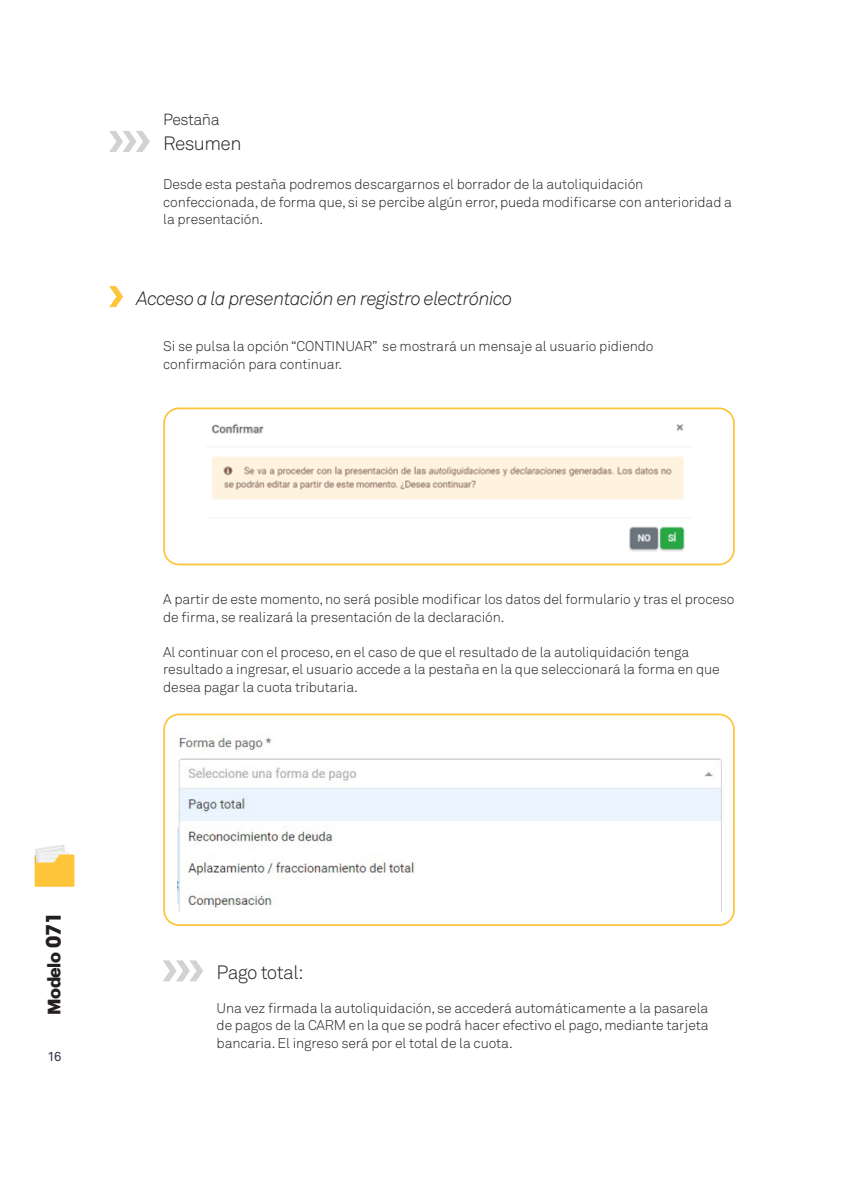
<style>
.page{position:relative;width:844px;height:1191px;background:#fff}
.page>*{position:absolute;margin:0;border:0;box-sizing:border-box;transform-origin:0 0}
.t1{font:700 19.95px "ITC Avant Garde Std";color:#231f20}
.t2{font:italic 300 19.07px "Akkurat";letter-spacing:-.03em;color:#231f20}
.t3{font:300 19.07px "Akkurat";letter-spacing:-.03em;color:#231f20}
.t4{font:700 17.5px "Graphik";letter-spacing:-.03em;color:#231f20}
.t5{font:300 15.92px "Akkurat";letter-spacing:-.03em;color:#231f20}
.t6{font:300 14px/17.5px "Akkurat";letter-spacing:-.01em;color:#231f20}
.t7{font:12.95px "Akkurat";color:#352b48}
</style>
<div class="page">
<svg style="left:35px;top:844px;width:39px;height:42px"></svg>
<svg style="left:109px;top:286px;width:14px;height:21px"></svg>
<svg style="left:109px;top:131px;width:41px;height:21px"></svg>
<div style="left:163px;top:407px;width:571px;height:158px;border:2px solid #fec53a;border-radius:15px"></div>
<img style="left:211px;top:423px;width:474px;height:129px">
<div style="left:163px;top:713px;width:571px;height:213px;border:2px solid #fec53a;border-radius:15px"></div>
<svg style="left:163px;top:960px;width:40px;height:21px"></svg>
<img style="left:178px;top:735px;width:543px;height:177px">
<p class="t5" style="left:163px;top:110px;width:58px">Pestaña</p>
<p class="t3" style="left:163px;top:132px;width:80px">Resumen</p>
<p class="t6" style="left:163px;top:176px;width:570px">Desde esta pestaña podremos descargarnos el borrador de la autoliquidación confeccionada, de forma que, si se percibe algún error, pueda modificarse con anterioridad a la presentación.</p>
<p class="t2" style="left:136px;top:287px;width:377px">Acceso a la presentación en registro electrónico</p>
<p class="t6" style="left:163px;top:338px;width:491px">Si se pulsa la opción “CONTINUAR” se mostrará un mensaje al usuario pidiendo confirmación para continuar.</p>
<h1 class="t1" style="left:40px;top:947px;width:37px;rotate:-90deg">071</h1>
<p class="t4" style="left:41px;top:1014px;width:64px;rotate:-90deg">Modelo</p>
<p class="t7" style="left:48px;top:1049px;width:15px">16</p>
<p class="t6" style="left:163px;top:591px;width:572px">A partir de este momento, no será posible modificar los datos del formulario y tras el proceso de firma, se realizará la presentación de la declaración.</p>
<p class="t6" style="left:163px;top:643px;width:558px">Al continuar con el proceso, en el caso de que el resultado de la autoliquidación tenga resultado a ingresar, el usuario accede a la pestaña en la que seleccionará la forma en que desea pagar la cuota tributaria.</p>
<p class="t3" style="left:216px;top:961px;width:88px">Pago total:</p>
<p class="t6" style="left:216px;top:999px;width:493px;text-align:justify">Una vez firmada la autoliquidación, se accederá automáticamente a la pasarela de pagos de la CARM en la que se podrá hacer efectivo el pago, mediante tarjeta bancaria. El ingreso será por el total de la cuota.</p>
</div>
